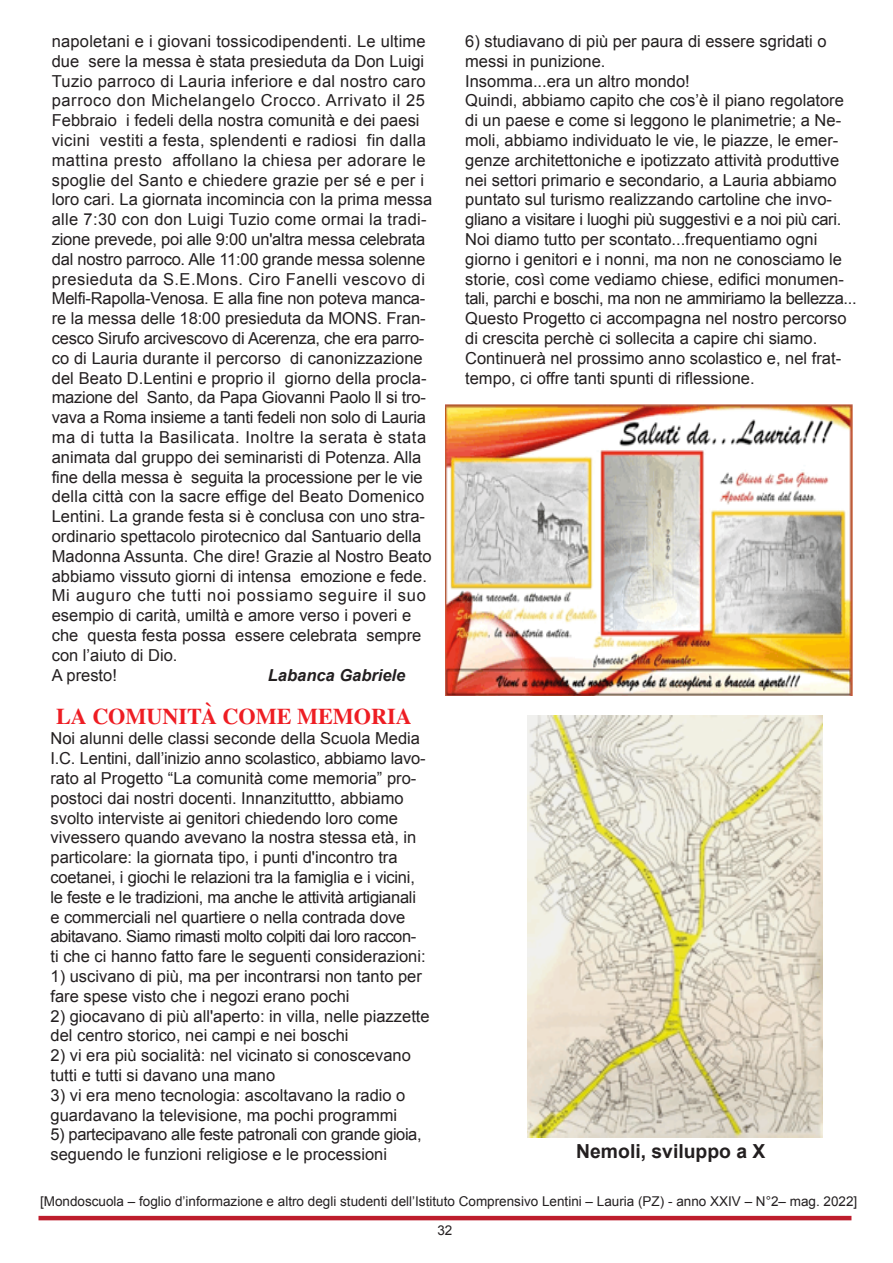
<style>
.page{position:relative;width:893px;height:1263px;background:#fff}
.page>*{position:absolute;margin:0;border:0;box-sizing:border-box;transform-origin:0 0}
.t1{font:700 22.5px "STIX General";color:#ee1d23}
.t2{font:700 19.35px "Arial";color:#231f20}
.t3{font:16.5px/19.8px "Arial";color:#231f20}
.t4{font:16.5px/19.8px "Arial";letter-spacing:-.025em;color:#231f20}
.t5{font:italic 700 16.5px "Arial";color:#231f20}
.t6{font:16.5px "Calibri";color:#000001}
.t7{font:13.5px "Arial";color:#231f20}
</style>
<div class="page">
<hr style="left:39px;top:1216px;width:812px;height:4px;background:#be1d2c">
<img style="left:446px;top:404px;width:407px;height:292px">
<img style="left:527px;top:716px;width:296px;height:421px">
<p class="t3" style="left:52px;top:31px;width:382px">napoletani e i giovani tossicodipendenti. Le ultime due sere la messa è stata presieduta da Don Luigi Tuzio parroco di Lauria inferiore e dal nostro caro parroco don Michelangelo Crocco. Arrivato il 25<br>Febbraio i fedeli della nostra comunità e dei paesi vicini vestiti a festa, splendenti e radiosi fin dalla mattina presto affollano la chiesa per adorare le spoglie del Santo e chiedere grazie per sé e per i loro cari. La giornata incomincia con la prima messa alle 7:30 con don Luigi Tuzio come ormai la tradi&shy;zione prevede, poi alle 9:00 un'altra messa celebrata dal nostro parroco. Alle 11 :00 grande messa solenne presieduta da S.E.Mons. Ciro Fanelli vescovo di Melfi-Rapolla-Venosa. E alla fine non poteva manca&shy;re la messa delle 1 8:00 presieduta da MONS. Fran&shy;cesco Sirufo arcivescovo di Acerenza, che era parro&shy;co di Lauria durante il percorso di canonizzazione del Beato D.Lentini e proprio il giorno della procla&shy;mazione del Santo, da Papa Giovanni Paolo ll si tro&shy;vava a Roma insieme a tanti fedeli non solo di Lauria ma di tutta la Basilicata. Inoltre la serata è stata animata dal gruppo dei seminaristi di Potenza. Alla fine della messa è seguita la processione per le vie della città con la sacre effige del Beato Domenico Lentini. La grande festa si è conclusa con uno stra&shy;ordinario spettacolo pirotecnico dal Santuario della Madonna Assunta. Che dire! Grazie al Nostro Beato abbiamo vissuto giorni di intensa emozione e fede.<br>Mi auguro che tutti noi possiamo seguire il suo esempio di carità, umiltà e amore verso i poveri e che questa festa possa essere celebrata sempre con l’aiuto di Dio.<br>A presto!</p>
<p class="t5" style="left:268px;top:664px;width:139px">Labanca Gabriele</p>
<h1 class="t1" style="left:56px;top:701px;width:357px">LA COMUNITÀ COME MEMORIA</h1>
<p class="t3" style="left:50px;top:729px;width:377px">Noi alunni delle classi seconde della Scuola Media I.C. Lentini, dall’inizio anno scolastico, abbiamo lavo&shy;rato al Progetto “La comunità come memoria” pro&shy;postoci dai nostri docenti. Innanzituttto, abbiamo svolto interviste ai genitori chiedendo loro come vivessero quando avevano la nostra stessa età, in particolare: la giornata tipo, i punti d'incontro tra coetanei, i giochi le relazioni tra la famiglia e i vicini, le feste e le tradizioni, ma anche le attività artigianali e commerciali nel quartiere o nella contrada dove abitavano. Siamo rimasti molto colpiti dai loro raccon&shy;ti che ci hanno fatto fare le seguenti considerazioni:<br>1 ) uscivano di più, ma per incontrarsi non tanto per fare spese visto che i negozi erano pochi</p>
<p class="t3" style="left:50px;top:1006px;width:381px">2) giocavano di più all'aperto: in villa, nelle piazzette del centro storico, nei campi e nei boschi</p>
<p class="t3" style="left:50px;top:1045px;width:362px">2) vi era più socialità: nel vicinato si conoscevano tutti e tutti si davano una mano</p>
<p class="t3" style="left:50px;top:1085px;width:356px">3) vi era meno tecnologia: ascoltavano la radio o guardavano la televisione, ma pochi programmi</p>
<p class="t4" style="left:50px;top:1125px;width:373px">5) partecipavano alle feste patronali con grande gioia, seguendo le funzioni religiose e le processioni</p>
<p class="t6" style="left:268px;top:797px;width:5px">!</p>
<p class="t3" style="left:465px;top:31px;width:393px">6) studiavano di più per paura di essere sgridati o messi in punizione.<br>Insomma...era un altro mondo!<br>Quindi, abbiamo capito che cos’è il piano regolatore di un paese e come si leggono le planimetrie; a Ne&shy;moli, abbiamo individuato le vie, le piazze, le emer&shy;genze architettoniche e ipotizzato attività produttive nei settori primario e secondario, a Lauria abbiamo puntato sul turismo realizzando cartoline che invo&shy;gliano a visitare i luoghi più suggestivi e a noi più cari.<br>Noi diamo tutto per scontato...frequentiamo ogni giorno i genitori e i nonni, ma non ne conosciamo le storie, così come vediamo chiese, edifici monumen&shy;tali, parchi e boschi, ma non ne ammiriamo la bellezza...<br>Questo Progetto ci accompagna nel nostro percorso di crescita perchè ci sollecita a capire chi siamo.<br>Continuerà nel prossimo anno scolastico e, nel frat&shy;tempo, ci offre tanti spunti di riflessione.</p>
<p class="t2" style="left:576px;top:1139px;width:191px">Nemoli, sviluppo a X</p>
<p class="t7" style="left:40px;top:1193px;width:819px">[Mondoscuola – foglio d’informazione e altro degli studenti dell’Istituto Comprensivo Lentini – Lauria (PZ) - anno XXIV – N°2– mag. 2022]</p>
<p class="t7" style="left:437px;top:1221px;width:17px">32</p>
</div>
